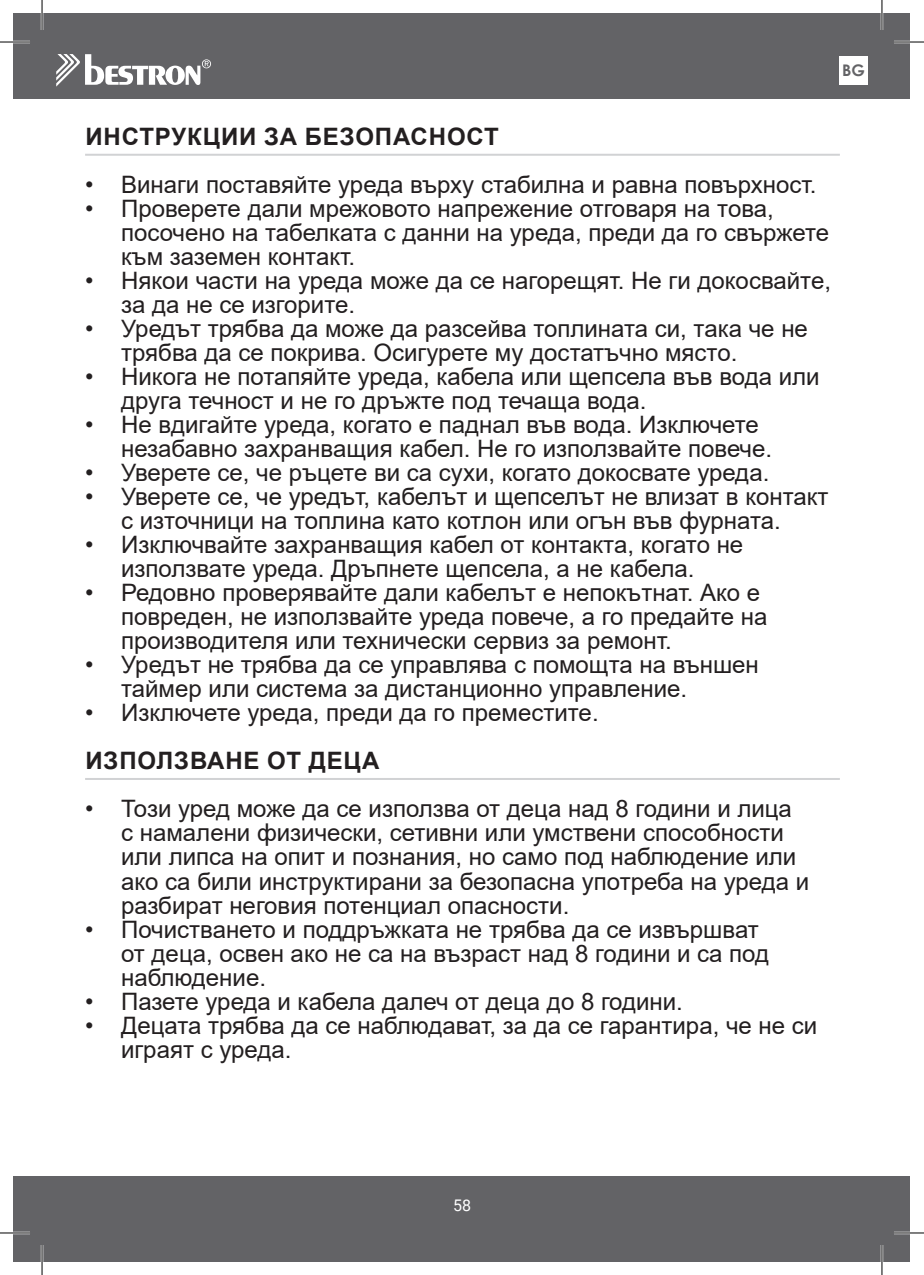
<style>
.page{position:relative;width:924px;height:1275px;background:#fff}
.page>*{position:absolute;margin:0;border:0;box-sizing:border-box;transform-origin:0 0}
.t1{font:24px/24px "Arial";color:#231f20}
.t2{font:700 24px "Arial";letter-spacing:.035em;color:#231f20}
.t3{font:700 16px "Century Gothic";color:#636366}
.t4{font:16px "Roboto";color:#fff}
</style>
<div class="page">
<div style="left:14px;top:14px;width:895px;height:85px;background:#636366"></div>
<div style="left:14px;top:1176px;width:895px;height:85px;background:#636366"></div>
<svg style="left:56px;top:54px;width:155px;height:33px"></svg>
<div style="left:839px;top:56px;width:28px;height:29px;background:#fff"></div>
<hr style="left:85px;top:154px;width:754px;height:2px;background:#d1d2d4">
<hr style="left:85px;top:778px;width:754px;height:2px;background:#d1d2d4">
<hr style="left:0;top:41px;width:30px;height:2px;background:#fff">
<hr style="left:893px;top:41px;width:30px;height:2px;background:#fff">
<hr style="left:0;top:1231px;width:30px;height:3px;background:#fff">
<hr style="left:893px;top:1231px;width:30px;height:3px;background:#fff">
<hr style="left:41px;top:0;width:2px;height:30px;background:#fff">
<hr style="left:41px;top:1245px;width:2px;height:30px;background:#fff">
<hr style="left:880px;top:0;width:2px;height:30px;background:#fff">
<hr style="left:880px;top:1245px;width:2px;height:30px;background:#fff">
<hr style="left:0;top:42px;width:30px;height:1px;background:#000">
<hr style="left:893px;top:42px;width:30px;height:1px;background:#000">
<hr style="left:0;top:1232px;width:30px;height:1px;background:#000">
<hr style="left:893px;top:1232px;width:30px;height:1px;background:#000">
<hr style="left:42px;top:0;width:1px;height:30px;background:#000">
<hr style="left:42px;top:1245px;width:1px;height:30px;background:#000">
<hr style="left:881px;top:0;width:1px;height:30px;background:#000">
<hr style="left:881px;top:1245px;width:1px;height:30px;background:#000">
<p class="t3" style="left:841px;top:58px;width:24px">BG</p>
<p class="t2" style="left:85px;top:120px;width:414px">ИНСТРУКЦИИ ЗА БЕЗОПАСНОСТ</p>
<p class="t1" style="left:85px;top:173px;width:732px">• Винаги поставяйте уреда върху стабилна и равна повърхност.</p>
<p class="t1" style="left:121px;top:197px;width:709px;text-indent:-36px">• Проверете дали мрежовото напрежение отговаря на това, посочено на табелката с данни на уреда, преди да го свържете към заземен контакт.</p>
<p class="t1" style="left:121px;top:269px;width:711px;text-indent:-36px">• Някои части на уреда може да се нагорещят. Не ги докосвайте, за да не се изгорите.</p>
<p class="t1" style="left:121px;top:317px;width:688px;text-indent:-36px">• Уредът трябва да може да разсейва топлината си, така че не трябва да се покрива. Осигурете му достатъчно място.</p>
<p class="t1" style="left:121px;top:365px;width:699px;text-indent:-36px">• Никога не потапяйте уреда, кабела или щепсела във вода или друга течност и не го дръжте под течаща вода.</p>
<p class="t1" style="left:121px;top:413px;width:652px;text-indent:-36px">• Не вдигайте уреда, когато е паднал във вода. Изключете незабавно захранващия кабел. Не го използвайте повече.</p>
<p class="t1" style="left:85px;top:461px;width:685px">• Уверете се, че ръцете ви са сухи, когато докосвате уреда.</p>
<p class="t1" style="left:85px;top:485px;width:744px;text-align:center">• Уверете се, че уредът, кабелът и щепселът не влизат в контакт с източници на топлина като котлон или огън във фурната.</p>
<p class="t1" style="left:85px;top:533px;width:659px;text-align:center">• Изключвайте захранващия кабел от контакта, когато не използвате уреда. Дръпнете щепсела, а не кабела.</p>
<p class="t1" style="left:121px;top:581px;width:647px;text-indent:-36px">• Редовно проверявайте дали кабелът е непокътнат. Ако е повреден, не използвайте уреда повече, а го предайте на производителя или технически сервиз за ремонт.</p>
<p class="t1" style="left:121px;top:653px;width:639px;text-indent:-36px">• Уредът не трябва да се управлява с помощта на външен таймер или система за дистанционно управление.</p>
<p class="t1" style="left:85px;top:701px;width:515px">• Изключете уреда, преди да го преместите.</p>
<p class="t2" style="left:85px;top:744px;width:295px">ИЗПОЛЗВАНЕ ОТ ДЕЦА</p>
<p class="t1" style="left:121px;top:797px;width:689px;text-indent:-36px">• Този уред може да се използва от деца над 8 години и лица с намалени физически, сетивни или умствени способности или липса на опит и познания, но само под наблюдение или ако са били инструктирани за безопасна употреба на уреда и разбират неговия потенциал опасности.</p>
<p class="t1" style="left:121px;top:917px;width:649px;text-indent:-36px">• Почистването и поддръжката не трябва да се извършват от деца, освен ако не са на възраст над 8 години и са под наблюдение.</p>
<p class="t1" style="left:85px;top:989px;width:599px">• Пазете уреда и кабела далеч от деца до 8 години.</p>
<p class="t1" style="left:121px;top:1013px;width:697px;text-indent:-36px">• Децата трябва да се наблюдават, за да се гарантира, че не си играят с уреда.</p>
<p class="t4" style="left:453px;top:1193px;width:19px">58</p>
</div>
